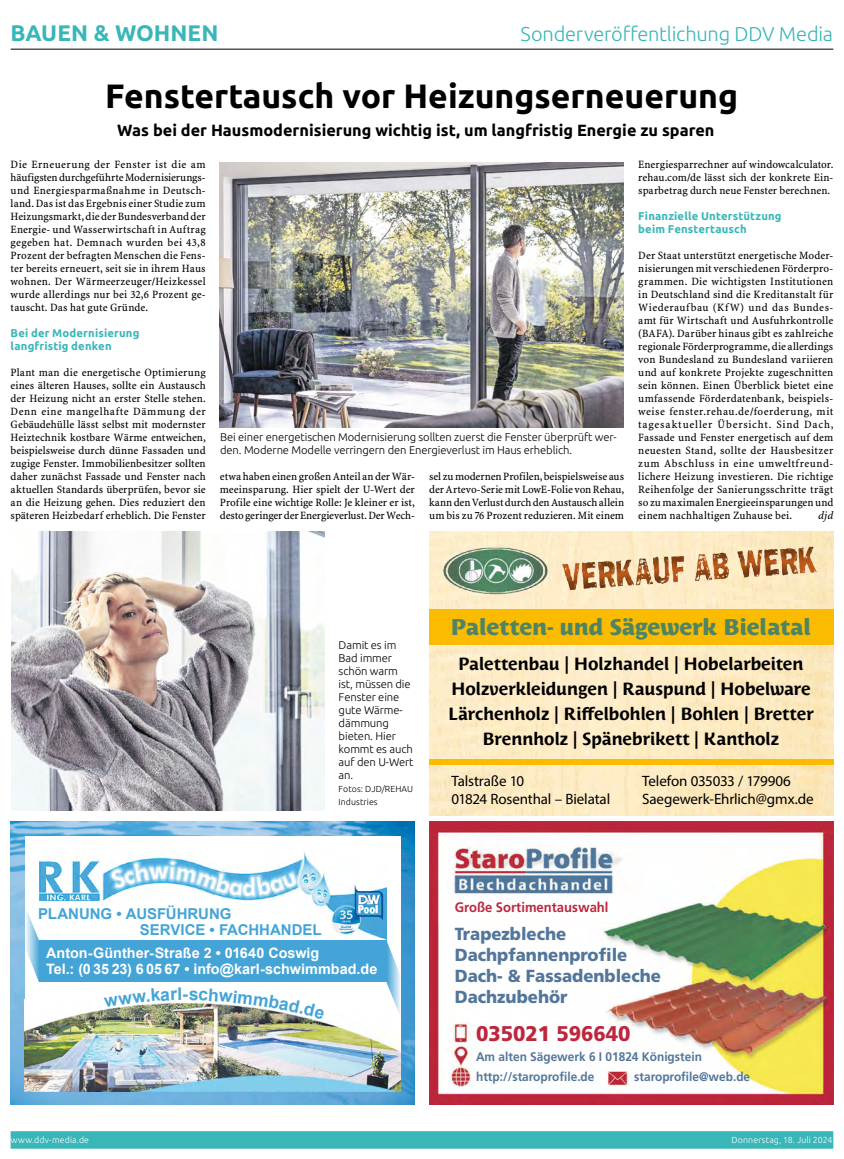
<style>
.page{position:relative;width:844px;height:1159px;background:#fff}
.page>*{position:absolute;margin:0;border:0;box-sizing:border-box;transform-origin:0 0}
.Unterüber{font:700 33.75px "Ubuntu SZ";color:#000}
.t1{font:800 22.5px "Costa Std";letter-spacing:-.015em;color:#4f8463}
.Rubriktitel{font:700 22.5px "Ubuntu SZ";letter-spacing:.005em;color:#39b6b8}
.t2{font:900 21.25px "Frutiger LT Pro";color:#bd273e;scale:.95 1}
.Fliesstext{font:300 20px "Ubuntu SZ";letter-spacing:-.01em;color:#39b6b8}
.t3{font:700 17.5px/25px "Costa Std";letter-spacing:-.015em;color:#000;text-align:center}
.t4{font:900 17.5px/21px "Frutiger LT Pro";color:#52769a;scale:.95 1}
.t5{font:700 17.5px "Arial";color:#45a4d7}
.Unterüber-2{font:700 16.25px "Ubuntu SZ";color:#000}
.t6{font:15px/18px "Myriad Pro";letter-spacing:-.01em;color:#000}
.t7{font:700 15px/15.6px "Arial";letter-spacing:-.005em;color:#45a4d7}
.t8{font:700 14.38px/15.6px "Arial";color:#fff}
.t9{font:700 13.75px "Frutiger LT Pro";color:#bd273e;scale:.95 1}
.t10{font:700 12.5px/20px "Frutiger LT Pro";color:#52769a;scale:.95 1}
.Fliesstext-2{font:11.25px/13px "SZ Minion";color:#000;text-align:justify}
.Bildunterschrift{font:300 11.25px/13px "Ubuntu SZ";letter-spacing:-.01em;color:#000}
.Fliesstext-3{font:700 11.25px "Ubuntu SZ";letter-spacing:.015em;color:#39b6b8}
.Fliesstext-4{font:italic 11.25px "SZ Minion";color:#000}
.Fliesstext-5{font:300 8.75px "Ubuntu SZ";letter-spacing:.015em;color:#fff}
.Bildunterschrift-2{font:300 8.75px/13px "Ubuntu SZ";letter-spacing:.01em;color:#000}
</style>
<div class="page">
<hr style="left:11px;top:49px;width:822px;height:1px;background:#000">
<div style="left:11px;top:1131px;width:822px;height:17px;background:#39b6b8"></div>
<img style="left:220px;top:162px;width:403px;height:266px">
<img style="left:429px;top:531px;width:404px;height:284px">
<img style="left:435px;top:543px;width:122px;height:53px">
<div style="left:429px;top:609px;width:404px;height:35px;background:#fabb00"></div>
<div style="left:429px;top:759px;width:404px;height:5px;background:#fabb00"></div>
<img style="left:560px;top:545px;width:257px;height:49px">
<img style="left:11px;top:821px;width:404px;height:284px">
<div style="left:25px;top:837px;width:375px;height:255px;background:#fff"></div>
<img style="left:39px;top:852px;width:347px;height:88px">
<div style="left:371px;top:921px;width:15px;height:10px;background:#45a4d7"></div>
<div style="left:35px;top:914px;width:291px;height:18px;background:#fff"></div>
<img style="left:25px;top:1002px;width:375px;height:90px">
<div style="left:219px;top:1080px;width:101px;height:9px;background:#82cdea"></div>
<div style="left:39px;top:940px;width:347px;height:42px;background:#45a4d7"></div>
<svg style="left:386px;top:940px;width:14px;height:77px"></svg>
<svg style="left:26px;top:909px;width:13px;height:73px"></svg>
<img style="left:429px;top:821px;width:404px;height:284px">
<img style="left:11px;top:531px;width:313px;height:279px">
<svg style="left:104px;top:1002px;width:77px;height:4px"></svg>
<img style="left:189px;top:1002px;width:135px;height:17px">
<p class="Rubriktitel" style="left:11px;top:20px;width:209px">BAUEN &amp; WOHNEN</p>
<p class="Fliesstext" style="left:520px;top:22px;width:314px">Sonderveröffentlichung DDV Media</p>
<p class="Unterüber" style="left:105px;top:75px;width:634px">Fenstertausch vor Heizungserneuerung</p>
<p class="Unterüber-2" style="left:117px;top:121px;width:598px">Was bei der Hausmodernisierung wichtig ist, um langfristig Energie zu sparen</p>
<p class="Fliesstext-2" style="left:11px;top:158px;width:196px">Die Erneuerung der Fenster ist die am häufigsten durchgeführte Modernisierungs&shy;und Energiesparmaßnahme in Deutsch&shy;land. Das ist das Ergebnis einer Studie zum Heizungsmarkt, die der Bundesverband der Energie- und Wasserwirtschaft in Auftrag gegeben hat. Demnach wurden bei 43,8<br>Prozent der befragten Menschen die Fens&shy;ter bereits erneuert, seit sie in ihrem Haus wohnen. Der Wärmeerzeuger/Heizkessel wurde allerdings nur bei 32,6 Prozent ge&shy;tauscht. Das hat gute Gründe.</p>
<p class="Fliesstext-3" style="left:11px;top:326px;width:130px">Bei der Modernisierung</p>
<p class="Fliesstext-3" style="left:11px;top:339px;width:102px">langfristig denken</p>
<p class="Fliesstext-2" style="left:11px;top:366px;width:196px">Plant man die energetische Optimierung eines älteren Hauses, sollte ein Austausch der Heizung nicht an erster Stelle stehen.<br>Denn eine mangelhafte Dämmung der Gebäudehülle lässt selbst mit modernster Heiztechnik kostbare Wärme entweichen, beispielsweise durch dünne Fassaden und zugige Fenster. Immobilienbesitzer sollten daher zunächst Fassade und Fenster nach aktuellen Standards überprüfen, bevor sie an die Heizung gehen. Dies reduziert den späteren Heizbedarf erheblich. Die Fenster</p>
<p class="Bildunterschrift" style="left:220px;top:430px;width:398px">Bei einer energetischen Modernisierung sollten zuerst die Fenster überprüft wer&shy;den. Moderne Modelle verringern den Energieverlust im Haus erheblich.</p>
<p class="Fliesstext-2" style="left:220px;top:470px;width:196px">etwa haben einen großen Anteil an der Wär&shy;meeinsparung. Hier spielt der U-Wert der Profile eine wichtige Rolle: Je kleiner er ist, desto geringer der Energieverlust. Der Wech-</p>
<p class="Fliesstext-2" style="left:429px;top:470px;width:196px">sel zu modernen Profilen, beispielsweise aus der Artevo-Serie mit LowE-Folie von Rehau, kann den Verlust durch den Austausch allein um bis zu 76 Prozent reduzieren. Mit einem</p>
<p class="Fliesstext-2" style="left:638px;top:158px;width:196px">Energiesparrechner auf windowcalculator. rehau.com/de lässt sich der konkrete Ein&shy;sparbetrag durch neue Fenster berechnen.</p>
<p class="Fliesstext-3" style="left:638px;top:209px;width:145px">Finanzielle Unterstützung</p>
<p class="Fliesstext-3" style="left:638px;top:222px;width:110px">beim Fenstertausch</p>
<p class="Fliesstext-2" style="left:638px;top:249px;width:196px">Der Staat unterstützt energetische Moder&shy;nisierungen mit verschiedenen Förderpro&shy;grammen. Die wichtigsten Institutionen in Deutschland sind die Kreditanstalt für Wiederaufbau (KfW) und das Bundes&shy;amt für Wirtschaft und Ausfuhrkontrolle (BAFA). Darüber hinaus gibt es zahlreiche regionale Förderprogramme, die allerdings von Bundesland zu Bundesland variieren und auf konkrete Projekte zugeschnitten sein können. Einen Überblick bietet eine umfassende Förderdatenbank, beispiels&shy;weise fenster.rehau.de/foerderung, mit tagesaktueller Übersicht. Sind Dach, Fassade und Fenster energetisch auf dem neuesten Stand, sollte der Hausbesitzer zum Abschluss in eine umweltfreund&shy;lichere Heizung investieren. Die richtige Reihenfolge der Sanierungsschritte trägt so zu maximalen Energieeinsparungen und einem nachhaltigen Zuhause bei.</p>
<p class="Fliesstext-4" style="left:818px;top:509px;width:17px">djd</p>
<p class="Bildunterschrift" style="left:338px;top:638px;width:76px">Damit es im<br>Bad immer schön warm ist, müssen die<br>Fenster eine gute Wärme&shy;dämmung bieten. Hier kommt es auch auf den U-Wert an.</p>
<p class="Bildunterschrift-2" style="left:338px;top:782px;width:76px">Fotos: DJD/REHAU<br>Industries</p>
<p class="t1" style="left:450px;top:613px;width:362px">Paletten- und Sägewerk Bielatal</p>
<p class="t3" style="left:448px;top:652px;width:367px">Palettenbau | Holzhandel | Hobelarbeiten Holzverkleidungen | Rauspund | Hobelware Lärchenholz | Riffelbohlen | Bohlen | Bretter Brennholz | Spänebrikett | Kantholz</p>
<p class="t6" style="left:451px;top:772px;width:160px">Talstraße 10<br>01824 Rosenthal – Bielatal</p>
<p class="t6" style="left:642px;top:772px;width:173px">Telefon 035033 / 179906<br>Saegewerk-Ehrlich@gmx.de</p>
<p class="t7" style="left:140px;top:906px;width:183px;text-indent:-102px">PLANUNG • AUSFÜHRUNG<br>SERVICE • FACHHANDEL</p>
<p class="t8" style="left:46px;top:945px;width:333px">Anton-Günther-Straße 2 • 01640 Coswig<br>Tel.: (0 35 23) 6 05 67 • info@karl-schwimmbad.de</p>
<p class="t5" style="left:182px;top:981px;width:8px">-</p>
<p class="t9" style="left:454px;top:899px;width:163px">Große Sortimentauswahl</p>
<p class="t4" style="left:454px;top:923px;width:218px">Trapezbleche<br>Dachpfannenprofile<br>Dach- &amp; Fassadenbleche<br>Dachzubehör</p>
<p class="t2" style="left:476px;top:1021px;width:164px">035021 596640</p>
<p class="t10" style="left:476px;top:1047px;width:239px">Am alten Sägewerk 6 I 01824 Königstein http://staroprofile.de</p>
<p class="t10" style="left:634px;top:1067px;width:124px">staroprofile@web.de</p>
<p class="Fliesstext-5" style="left:11px;top:1134px;width:80px">www.ddv-media.de</p>
<p class="Fliesstext-5" style="left:731px;top:1134px;width:102px">Donnerstag, 18. Juli 2024</p>
</div>
